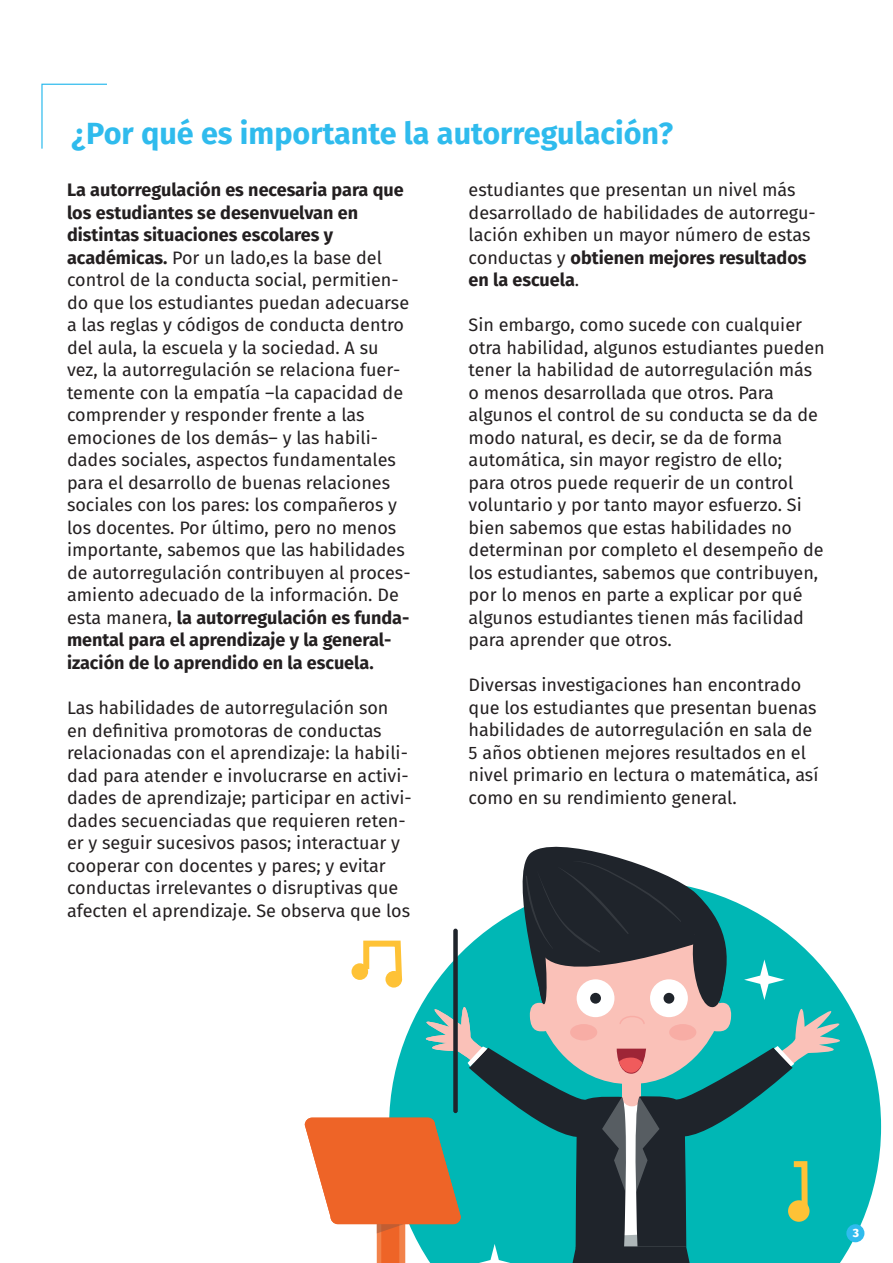
<style>
.page{position:relative;width:893px;height:1263px;background:#fff}
.page>*{position:absolute;margin:0;border:0;box-sizing:border-box;transform-origin:0 0}
.t1{font:700 30.6px "Fira Sans";color:#2fbbed}
.t2{font:18px/22.5px "Fira Sans";color:#231f20}
.t3{font:800 12px "Fira Sans";color:#fff}
.s1{font-weight:700}
</style>
<div class="page">
<svg style="left:866px;top:1042px;width:15px;height:170px;fill:#00b7b5"></svg>
<svg style="left:305px;top:846px;width:561px;height:417px"></svg>
<svg style="left:41px;top:83px;width:66px;height:66px"></svg>
<div style="left:846px;top:1224px;width:18px;height:18px;background:#2fbbed;border-radius:50%"></div>
<h1 class="t1" style="left:72px;top:107px;width:603px">¿Por qué es importante la autorregulación?</h1>
<p class="t2" style="left:67px;top:178px;width:345px"><span class="s1">La autorregulación es necesaria para que los estudiantes se desenvuelvan en distintas situaciones escolares y académicas.</span> Por un lado,es la base del control de la conducta social, permitien&shy;do que los estudiantes puedan adecuarse a las reglas y códigos de conducta dentro del aula, la escuela y la sociedad. A su vez, la autorregulación se relaciona fuer&shy;temente con la empatía –la capacidad de comprender y responder frente a las emociones de los demás– y las habili&shy;dades sociales, aspectos fundamentales para el desarrollo de buenas relaciones sociales con los pares: los compañeros y los docentes. Por último, pero no menos importante, sabemos que las habilidades de autorregulación contribuyen al proces&shy;amiento adecuado de la información. De esta manera, <span class="s1">la autorregulación es funda&shy;mental para el aprendizaje y la general&shy;ización de lo aprendido en la escuela.</span></p>
<p class="t2" style="left:67px;top:696px;width:346px">Las habilidades de autorregulación son en definitiva promotoras de conductas relacionadas con el aprendizaje: la habili&shy;dad para atender e involucrarse en activi&shy;dades de aprendizaje; participar en activi&shy;dades secuenciadas que requieren reten&shy;er y seguir sucesivos pasos; interactuar y cooperar con docentes y pares; y evitar conductas irrelevantes o disruptivas que afecten el aprendizaje. Se observa que los</p>
<p class="t2" style="left:469px;top:178px;width:349px">estudiantes que presentan un nivel más desarrollado de habilidades de autorregu&shy;lación exhiben un mayor número de estas conductas y <span class="s1">obtienen mejores resultados en la escuela</span>.</p>
<p class="t2" style="left:469px;top:313px;width:358px">Sin embargo, como sucede con cualquier otra habilidad, algunos estudiantes pueden tener la habilidad de autorregulación más o menos desarrollada que otros. Para algunos el control de su conducta se da de modo natural, es decir, se da de forma automática, sin mayor registro de ello;<br>para otros puede requerir de un control voluntario y por tanto mayor esfuerzo. Si bien sabemos que estas habilidades no determinan por completo el desempeño de los estudiantes, sabemos que contribuyen, por lo menos en parte a explicar por qué algunos estudiantes tienen más facilidad para aprender que otros.</p>
<p class="t2" style="left:469px;top:673px;width:351px">Diversas investigaciones han encontrado que los estudiantes que presentan buenas habilidades de autorregulación en sala de 5 años obtienen mejores resultados en el nivel primario en lectura o matemática, así como en su rendimiento general.</p>
<p class="t3" style="left:853px;top:1223px;width:8px">3</p>
</div>
